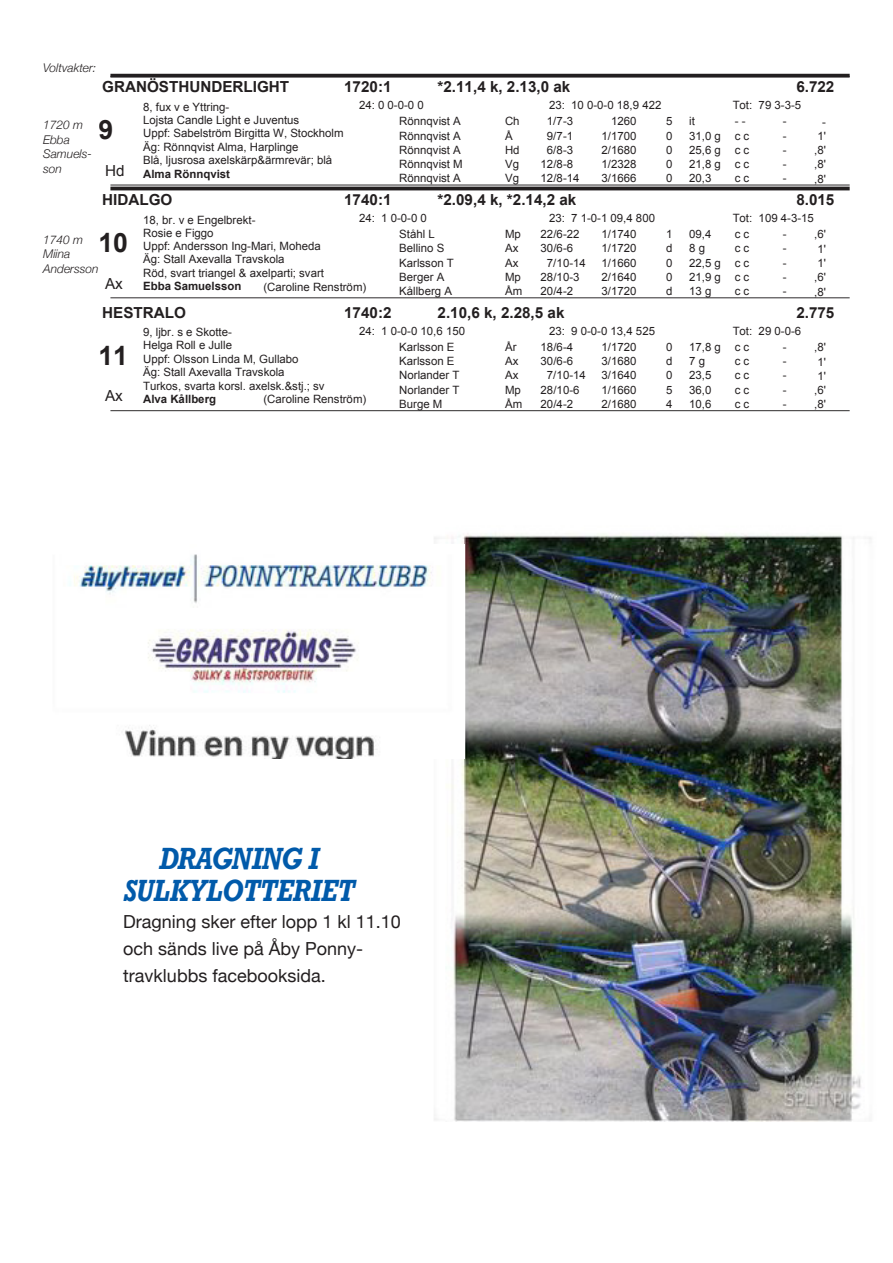
<style>
.page{position:relative;width:893px;height:1263px;background:#fff}
.page>*{position:absolute;margin:0;border:0;box-sizing:border-box;transform-origin:0 0}
.t1{font:italic 700 28.8px "Rockwell";color:#015aaa;scale:.83 1}
.t2{font:italic 700 28.8px "Rockwell";letter-spacing:-.025em;color:#015aaa;scale:.83 1}
.t3{font:700 26.7px "Arial";color:#231f20}
.t4{font:18px/27px "Helvetica Neue";color:#231f20}
.t5{font:700 15.3px "Arial";color:#231f20}
.t6{font:15.3px "Arial";color:#231f20}
.t7{font:italic 300 12px/14.4px "Helvetica Neue";color:#231f20}
.t8{font:11.4px/14.2px "Arial";color:#231f20;text-align:justify}
.t9{font:700 11.4px "Arial";color:#231f20}
</style>
<div class="page">
<hr style="left:110px;top:185px;width:740px;height:1px;background:#2e2b2c">
<hr style="left:110px;top:298px;width:740px;height:1px;background:#2e2b2c">
<hr style="left:110px;top:410px;width:740px;height:1px;background:#2e2b2c">
<svg style="left:110px;top:74px;width:740px;height:4px;fill:#231f20"></svg>
<hr style="left:110px;top:187px;width:740px;height:3px;background:#231f20">
<img style="left:434px;top:533px;width:437px;height:588px">
<img style="left:69px;top:545px;width:396px;height:213px">
<p class="t7" style="left:43px;top:60px;width:55px">Voltvakter:</p>
<p class="t5" style="left:102px;top:77px;width:188px">GRANÖSTHUNDERLIGHT</p>
<p class="t5" style="left:344px;top:77px;width:49px">1720:1</p>
<p class="t5" style="left:437px;top:77px;width:134px">*2.11,4 k, 2.13,0 ak</p>
<p class="t5" style="left:796px;top:77px;width:40px">6.722</p>
<p class="t8" style="left:143px;top:100px;width:88px">8, fux v e Yttring-</p>
<p class="t8" style="left:359px;top:98px;width:66px">24: 0 0-0-0 0</p>
<p class="t8" style="left:549px;top:98px;width:114px">23: 10 0-0-0 18,9 422</p>
<p class="t8" style="left:733px;top:98px;width:70px">Tot: 79 3-3-5</p>
<p class="t8" style="left:63px;top:115px;width:13px">1' ,8' 1'</p>
<p class="t7" style="left:43px;top:117px;width:42px">1720 m</p>
<p class="t7" style="left:43px;top:131px;width:28px">Ebba</p>
<p class="t7" style="left:43px;top:146px;width:50px">Samuels-</p>
<p class="t7" style="left:43px;top:160px;width:20px">son</p>
<p class="t3" style="left:98px;top:112px;width:16px">9</p>
<p class="t6" style="left:105px;top:160px;width:21px">Hd</p>
<p class="t8" style="left:143px;top:113px;width:158px">Lojsta Candle Light e Juventus</p>
<p class="t8" style="left:143px;top:126px;width:202px">Uppf: Sabelström Birgitta W, Stockholm</p>
<p class="t8" style="left:143px;top:139px;width:157px">Äg: Rönnqvist Alma, Harplinge</p>
<p class="t8" style="left:143px;top:153px;width:191px">Blå, ljusrosa axelskärp&amp;ärmrevär; blå</p>
<p class="t9" style="left:143px;top:166px;width:88px">Alma Rönnqvist</p>
<p class="t8" style="left:399px;top:114px;width:65px;text-align:left">Rönnqvist A<br>Rönnqvist A<br>Rönnqvist A<br>Rönnqvist M<br>Rönnqvist A</p>
<p class="t8" style="left:505px;top:114px;width:16px;text-align:left">Ch<br>Å<br>Hd<br>Vg<br>Vg</p>
<p class="t8" style="left:541px;top:114px;width:40px;text-align:center">1/7-3<br>9/7-1<br>6/8-3<br>12/8-8<br>12/8-14</p>
<p class="t8" style="left:601px;top:114px;width:36px;text-indent:10px">1260<br>1/1700<br>2/1680<br>1/2328<br>3/1666</p>
<p class="t8" style="left:666px;top:114px;width:8px">5<br>0<br>0<br>0<br>0</p>
<p class="t8" style="left:689px;top:114px;width:33px;text-align:left">it<br>31,0 g<br>25,6 g<br>21,8 g<br>20,3</p>
<p class="t8" style="left:735px;top:114px;width:16px;text-align:left">- - c c c c c c c c</p>
<p class="t8" style="left:783px;top:114px;width:5px">- - - - -</p>
<p class="t8" style="left:814px;top:115px;width:13px;text-indent:8px">- 1' ,8' ,8' ,8'</p>
<p class="t5" style="left:102px;top:190px;width:72px">HIDALGO</p>
<p class="t5" style="left:344px;top:190px;width:49px">1740:1</p>
<p class="t5" style="left:437px;top:190px;width:140px">*2.09,4 k, *2.14,2 ak</p>
<p class="t5" style="left:796px;top:190px;width:40px">8.015</p>
<p class="t8" style="left:143px;top:213px;width:114px">18, br. v e Engelbrekt-</p>
<p class="t8" style="left:359px;top:211px;width:69px">24: 1 0-0-0 0</p>
<p class="t8" style="left:549px;top:211px;width:108px">23: 7 1-0-1 09,4 800</p>
<p class="t8" style="left:733px;top:211px;width:83px">Tot: 109 4-3-15</p>
<p class="t8" style="left:63px;top:227px;width:13px">,8' ,8' ,8' ,8'</p>
<p class="t3" style="left:98px;top:225px;width:31px">10</p>
<p class="t7" style="left:43px;top:232px;width:42px">1740 m</p>
<p class="t7" style="left:43px;top:246px;width:57px">Miina<br>Andersson</p>
<p class="t6" style="left:105px;top:273px;width:19px">Ax</p>
<p class="t8" style="left:143px;top:226px;width:72px">Rosie e Figgo</p>
<p class="t8" style="left:143px;top:239px;width:179px">Uppf: Andersson Ing-Mari, Moheda</p>
<p class="t8" style="left:143px;top:252px;width:143px">Äg: Stall Axevalla Travskola</p>
<p class="t8" style="left:143px;top:266px;width:182px">Röd, svart triangel &amp; axelparti; svart</p>
<p class="t9" style="left:143px;top:279px;width:100px">Ebba Samuelsson</p>
<p class="t8" style="left:263px;top:279px;width:104px">(Caroline Renström)</p>
<p class="t8" style="left:399px;top:227px;width:56px;text-align:left">Ståhl L<br>Bellino S<br>Karlsson T<br>Berger A<br>Kållberg A</p>
<p class="t8" style="left:505px;top:227px;width:19px;text-align:left">Mp<br>Ax<br>Ax<br>Mp<br>Åm</p>
<p class="t8" style="left:541px;top:227px;width:40px">22/6-22</p>
<p class="t8" style="left:541px;top:241px;width:34px">30/6-6</p>
<p class="t8" style="left:547px;top:256px;width:40px">7/10-14</p>
<p class="t8" style="left:541px;top:270px;width:40px">28/10-3</p>
<p class="t8" style="left:541px;top:284px;width:34px">20/4-2</p>
<p class="t8" style="left:601px;top:227px;width:36px">1/1740<br>1/1720<br>1/1660<br>2/1640<br>3/1720</p>
<p class="t8" style="left:666px;top:227px;width:8px">1 d 0<br>0 d</p>
<p class="t8" style="left:689px;top:227px;width:33px;text-align:left">09,4<br>8 g<br>22,5 g<br>21,9 g<br>13 g</p>
<p class="t8" style="left:735px;top:227px;width:16px">c c c c c c c c c c</p>
<p class="t8" style="left:783px;top:227px;width:5px">- - - - -</p>
<p class="t8" style="left:814px;top:227px;width:13px">,6' 1' 1' ,6' ,8'</p>
<p class="t5" style="left:102px;top:302px;width:85px">HESTRALO</p>
<p class="t5" style="left:344px;top:302px;width:49px">1740:2</p>
<p class="t5" style="left:437px;top:302px;width:128px">2.10,6 k, 2.28,5 ak</p>
<p class="t5" style="left:796px;top:302px;width:40px">2.775</p>
<p class="t8" style="left:143px;top:325px;width:90px">9, ljbr. s e Skotte-</p>
<p class="t8" style="left:359px;top:324px;width:108px">24: 1 0-0-0 10,6 150</p>
<p class="t8" style="left:549px;top:324px;width:108px">23: 9 0-0-0 13,4 525</p>
<p class="t8" style="left:733px;top:324px;width:70px">Tot: 29 0-0-6</p>
<p class="t3" style="left:98px;top:338px;width:31px">11</p>
<p class="t6" style="left:105px;top:386px;width:19px">Ax</p>
<p class="t8" style="left:143px;top:338px;width:90px">Helga Roll e Julle</p>
<p class="t8" style="left:143px;top:352px;width:157px">Uppf: Olsson Linda M, Gullabo</p>
<p class="t8" style="left:143px;top:365px;width:143px">Äg: Stall Axevalla Travskola</p>
<p class="t8" style="left:143px;top:379px;width:183px">Turkos, svarta korsl. axelsk.&amp;stj.; sv</p>
<p class="t9" style="left:143px;top:392px;width:74px">Alva Kållberg</p>
<p class="t8" style="left:263px;top:392px;width:104px">(Caroline Renström)</p>
<p class="t8" style="left:399px;top:340px;width:62px;text-align:left">Karlsson E<br>Karlsson E<br>Norlander T<br>Norlander T<br>Burge M</p>
<p class="t8" style="left:505px;top:340px;width:19px;text-align:left">År<br>Ax<br>Ax<br>Mp<br>Åm</p>
<p class="t8" style="left:541px;top:340px;width:34px">18/6-4</p>
<p class="t8" style="left:541px;top:354px;width:34px">30/6-6</p>
<p class="t8" style="left:547px;top:368px;width:40px">7/10-14</p>
<p class="t8" style="left:541px;top:383px;width:40px">28/10-6</p>
<p class="t8" style="left:541px;top:397px;width:34px">20/4-2</p>
<p class="t8" style="left:601px;top:340px;width:36px">1/1720<br>3/1680<br>3/1640<br>1/1660<br>2/1680</p>
<p class="t8" style="left:666px;top:340px;width:8px">0 d 0<br>5<br>4</p>
<p class="t8" style="left:689px;top:340px;width:33px;text-align:left">17,8 g<br>7 g<br>23,5<br>36,0<br>10,6</p>
<p class="t8" style="left:735px;top:340px;width:16px">c c c c c c c c c c</p>
<p class="t8" style="left:783px;top:340px;width:5px">- - - - -</p>
<p class="t8" style="left:814px;top:340px;width:13px">,8' 1' 1' ,6' ,8'</p>
<p class="t2" style="left:159px;top:839px;width:194px">DRAGNING I</p>
<p class="t1" style="left:124px;top:872px;width:280px">SULKYLOTTERIET</p>
<p class="t4" style="left:123px;top:909px;width:279px">Dragning sker efter lopp 1 kl 11.10</p>
<p class="t4" style="left:123px;top:936px;width:241px">och sänds live på Åby Ponny&shy;travklubbs facebooksida.</p>
</div>
